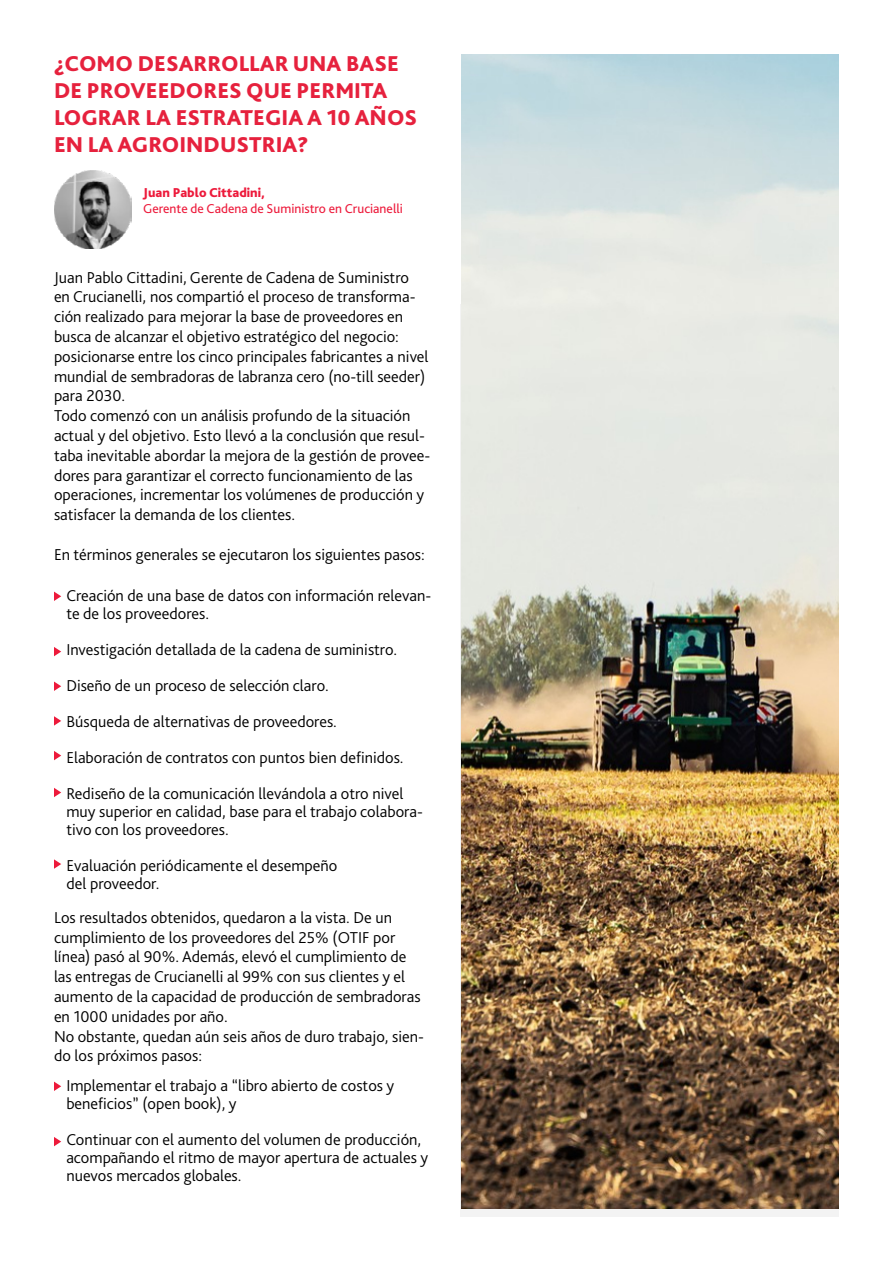
<style>
.page{position:relative;width:893px;height:1263px;background:#fff}
.page>*{position:absolute;margin:0;border:0;box-sizing:border-box;transform-origin:0 0}
.t1{font:800 22.5px/27px "Bliss Pro";color:#e6213d}
.t2{font:300 16.5px/19.8px "Bliss Pro";color:#000}
.t3{font:13.5px "Bliss Pro";color:#ed1a3b}
.t4{font:800 13.5px "Bliss Pro";color:#ed1a3b}
</style>
<div class="page">
<img style="left:461px;top:54px;width:378px;height:1155px">
<svg style="left:54px;top:592px;width:7px;height:9px"></svg>
<svg style="left:54px;top:1081px;width:7px;height:10px"></svg>
<svg style="left:54px;top:681px;width:7px;height:10px"></svg>
<svg style="left:54px;top:751px;width:7px;height:9px"></svg>
<svg style="left:54px;top:859px;width:7px;height:10px"></svg>
<svg style="left:54px;top:647px;width:7px;height:9px"></svg>
<svg style="left:54px;top:1137px;width:7px;height:9px"></svg>
<svg style="left:54px;top:716px;width:7px;height:10px"></svg>
<svg style="left:54px;top:788px;width:7px;height:9px"></svg>
<img style="left:54px;top:170px;width:78px;height:79px">
<h1 class="t1" style="left:54px;top:50px;width:365px">¿COMO DESARROLLAR UNA BASE<br>DE PROVEEDORES QUE PERMITA<br>LOGRAR LA ESTRATEGIA A 10 AÑOS<br>EN LA AGROINDUSTRIA?</h1>
<p class="t4" style="left:143px;top:184px;width:123px">Juan Pablo Cittadini,</p>
<p class="t3" style="left:143px;top:201px;width:261px">Gerente de Cadena de Suministro en Crucianelli</p>
<p class="t2" style="left:54px;top:267px;width:378px">Juan Pablo Cittadini, Gerente de Cadena de Suministro<br>en Crucianelli, nos compartió el proceso de transforma&shy;ción realizado para mejorar la base de proveedores en busca de alcanzar el objetivo estratégico del negocio: posicionarse entre los cinco principales fabricantes a nivel mundial de sembradoras de labranza cero (no-till seeder) para 2030.<br>Todo comenzó con un análisis profundo de la situación actual y del objetivo. Esto llevó a la conclusión que resul&shy;taba inevitable abordar la mejora de la gestión de provee&shy;dores para garantizar el correcto funcionamiento de las operaciones, incrementar los volúmenes de producción y satisfacer la demanda de los clientes.</p>
<p class="t2" style="left:54px;top:544px;width:372px">En términos generales se ejecutaron los siguientes pasos:</p>
<p class="t2" style="left:66px;top:586px;width:367px;line-height:18px">Creación de una base de datos con información relevan&shy;te de los proveedores.</p>
<p class="t2" style="left:66px;top:631px;width:339px;line-height:36px">Investigación detallada de la cadena de suministro.<br>Diseño de un proceso de selección claro.<br>Búsqueda de alternativas de proveedores.<br>Elaboración de contratos con puntos bien definidos.<br>Rediseño de la comunicación llevándola a otro nivel</p>
<p class="t2" style="left:66px;top:802px;width:358px;line-height:18px">muy superior en calidad, base para el trabajo colabora&shy;tivo con los proveedores.</p>
<p class="t2" style="left:66px;top:856px;width:272px;line-height:18px">Evaluación periódicamente el desempeño del proveedor.</p>
<p class="t2" style="left:54px;top:907px;width:372px">Los resultados obtenidos, quedaron a la vista. De un cumplimiento de los proveedores del 25% (OTIF por línea) pasó al 90%. Además, elevó el cumplimiento de las entregas de Crucianelli al 99% con sus clientes y el aumento de la capacidad de producción de sembradoras en 1000 unidades por año.<br>No obstante, quedan aún seis años de duro trabajo, sien&shy;do los próximos pasos:</p>
<p class="t2" style="left:66px;top:1076px;width:329px;line-height:18px">Implementar el trabajo a “libro abierto de costos y beneficios” (open book), y</p>
<p class="t2" style="left:66px;top:1130px;width:363px;line-height:18px">Continuar con el aumento del volumen de producción, acompañando el ritmo de mayor apertura de actuales y nuevos mercados globales.</p>
</div>
